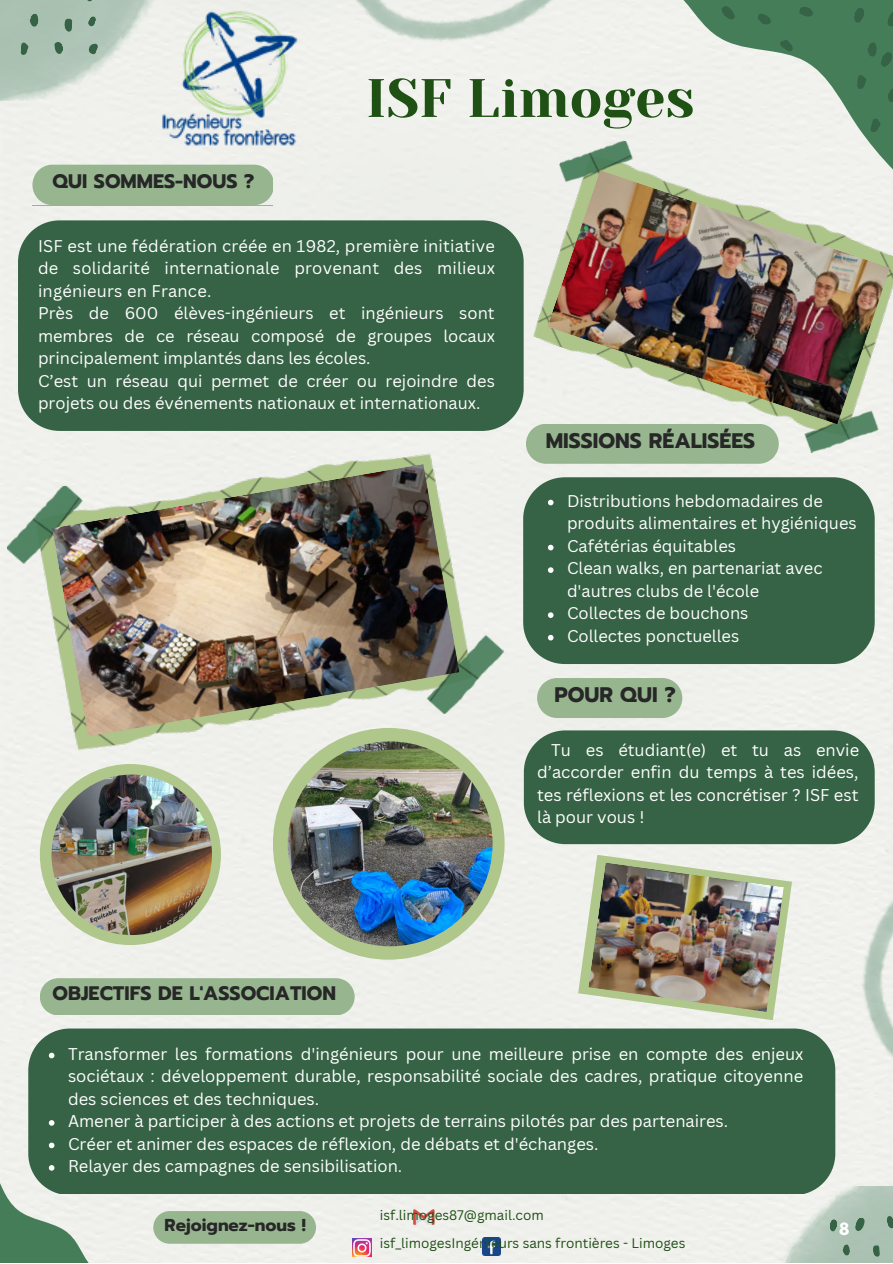
<style>
.page{position:relative;width:893px;height:1264px;background:#fff}
.page>*{position:absolute;margin:0;border:0;box-sizing:border-box;transform-origin:0 0}
.t1{font:54px "Yeseva One";color:#1f5014}
.t2{font:700 21px "Prompt";color:#272727}
.t3{font:700 19.5px "Prompt";color:#272727}
.t4{font:700 17.25px "Prompt";color:#272727}
.t5{font:16.5px/22.5px "Canva Sans";color:#fff;text-align:justify}
.t6{font:700 15px "League Spartan";color:#fff}
.t7{font:13.5px "Canva Sans";color:#1f5014}
</style>
<div class="page">
<div style="left:0;top:0;width:892px;height:1262px;background:#eff1ec"></div>
<img style="left:753px;top:1186px;width:139px;height:76px">
<img style="left:0;top:0;width:157px;height:100px">
<img style="left:853px;top:839px;width:39px;height:295px">
<img style="left:333px;top:0;width:270px;height:43px">
<svg style="left:21px;top:43px;width:8px;height:12px"></svg>
<svg style="left:30px;top:14px;width:9px;height:13px"></svg>
<svg style="left:64px;top:19px;width:8px;height:13px"></svg>
<svg style="left:54px;top:42px;width:9px;height:12px"></svg>
<svg style="left:85px;top:0;width:8px;height:2px"></svg>
<svg style="left:88px;top:16px;width:8px;height:11px"></svg>
<svg style="left:88px;top:43px;width:10px;height:11px"></svg>
<svg style="left:829px;top:1218px;width:8px;height:13px"></svg>
<svg style="left:855px;top:1217px;width:9px;height:14px"></svg>
<svg style="left:886px;top:1215px;width:6px;height:13px"></svg>
<svg style="left:842px;top:1244px;width:8px;height:11px"></svg>
<svg style="left:872px;top:1245px;width:7px;height:11px"></svg>
<img style="left:156px;top:7px;width:146px;height:141px">
<svg style="left:578px;top:854px;width:214px;height:165px;background:#e3e9da"></svg>
<svg style="left:683px;top:0;width:209px;height:123px;background:#92b19b"></svg>
<img style="left:588px;top:862px;width:195px;height:149px">
<img style="left:496px;top:123px;width:396px;height:348px">
<img style="left:547px;top:170px;width:342px;height:254px">
<img style="left:0;top:423px;width:512px;height:353px">
<img style="left:52px;top:464px;width:407px;height:272px">
<svg style="left:40px;top:764px;width:181px;height:181px;background:#d3dec1"></svg>
<img style="left:51px;top:774px;width:161px;height:161px;border-radius:50%">
<svg style="left:273px;top:728px;width:231px;height:231px;background:#d1dcbf"></svg>
<img style="left:288px;top:741px;width:204px;height:205px;border-radius:50%">
<div style="left:32px;top:165px;width:241px;height:40px;background:#97b690"></div>
<div style="left:153px;top:1210px;width:163px;height:33px;background:#97b690"></div>
<div style="left:40px;top:978px;width:314px;height:36px;background:#97b690"></div>
<div style="left:28px;top:1028px;width:807px;height:165px;background:#366245"></div>
<svg style="left:0;top:1052px;width:195px;height:210px"></svg>
<div style="left:18px;top:220px;width:506px;height:213px;background:#366245"></div>
<div style="left:523px;top:477px;width:351px;height:188px;background:#366245"></div>
<div style="left:526px;top:424px;width:253px;height:40px;background:#97b690"></div>
<svg style="left:548px;top:499px;width:5px;height:6px"></svg>
<svg style="left:548px;top:544px;width:5px;height:6px"></svg>
<svg style="left:548px;top:567px;width:5px;height:6px"></svg>
<svg style="left:548px;top:612px;width:5px;height:6px"></svg>
<svg style="left:548px;top:635px;width:5px;height:5px"></svg>
<div style="left:524px;top:730px;width:351px;height:114px;background:#366245"></div>
<div style="left:537px;top:678px;width:147px;height:41px;background:#97b690"></div>
<img style="left:413px;top:1209px;width:22px;height:15px">
<img style="left:482px;top:1237px;width:18px;height:18px">
<img style="left:352px;top:1238px;width:19px;height:18px">
<p class="t3" style="left:53px;top:166px;width:203px">QUI SOMMES-NOUS ?</p>
<p class="t1" style="left:366px;top:67px;width:330px">ISF Limoges</p>
<p class="t5" style="left:38px;top:234px;width:458px">ISF est une fédération créée en 1982, première initiative de solidarité internationale provenant des milieux ingénieurs en France.</p>
<p class="t5" style="left:38px;top:301px;width:458px">Près de 600 élèves-ingénieurs et ingénieurs sont membres de ce réseau composé de groupes locaux principalement implantés dans les écoles.</p>
<p class="t5" style="left:38px;top:369px;width:458px">C’est un réseau qui permet de créer ou rejoindre des projets ou des événements nationaux et internationaux.</p>
<p class="t2" style="left:545px;top:425px;width:211px">MISSIONS RÉALISÉES</p>
<p class="t5" style="left:567px;top:489px;width:291px;text-align:left">Distributions hebdomadaires de produits alimentaires et hygiéniques<br>Cafétérias équitables</p>
<p class="t5" style="left:567px;top:556px;width:257px">Clean walks, en partenariat avec d'autres clubs de l'école</p>
<p class="t5" style="left:567px;top:601px;width:183px">Collectes de bouchons</p>
<p class="t5" style="left:567px;top:624px;width:174px">Collectes ponctuelles</p>
<p class="t2" style="left:554px;top:679px;width:123px">POUR QUI ?</p>
<p class="t5" style="left:537px;top:738px;width:323px;text-indent:14px">Tu es étudiant(e) et tu as envie d’accorder enfin du temps à tes idées, tes réflexions et les concrétiser ? ISF est là pour vous !</p>
<p class="t3" style="left:53px;top:978px;width:285px">OBJECTIFS DE L'ASSOCIATION</p>
<p class="t5" style="left:68px;top:1042px;width:736px">Transformer les formations d'ingénieurs pour une meilleure prise en compte des enjeux sociétaux : développement durable, responsabilité sociale des cadres, pratique citoyenne des sciences et des techniques.</p>
<p class="t5" style="left:68px;top:1109px;width:661px">Amener à participer à des actions et projets de terrains pilotés par des partenaires.</p>
<p class="t5" style="left:68px;top:1132px;width:532px">Créer et animer des espaces de réflexion, de débats et d'échanges.</p>
<p class="t5" style="left:68px;top:1154px;width:336px">Relayer des campagnes de sensibilisation.</p>
<p class="t4" style="left:165px;top:1211px;width:143px">Rejoignez-nous !</p>
<p class="t7" style="left:380px;top:1205px;width:165px">isf.limoges87@gmail.com</p>
<p class="t7" style="left:380px;top:1233px;width:307px">isf_limogesIngénieurs sans frontières - Limoges</p>
<p class="t6" style="left:839px;top:1221px;width:12px">8</p>
</div>
